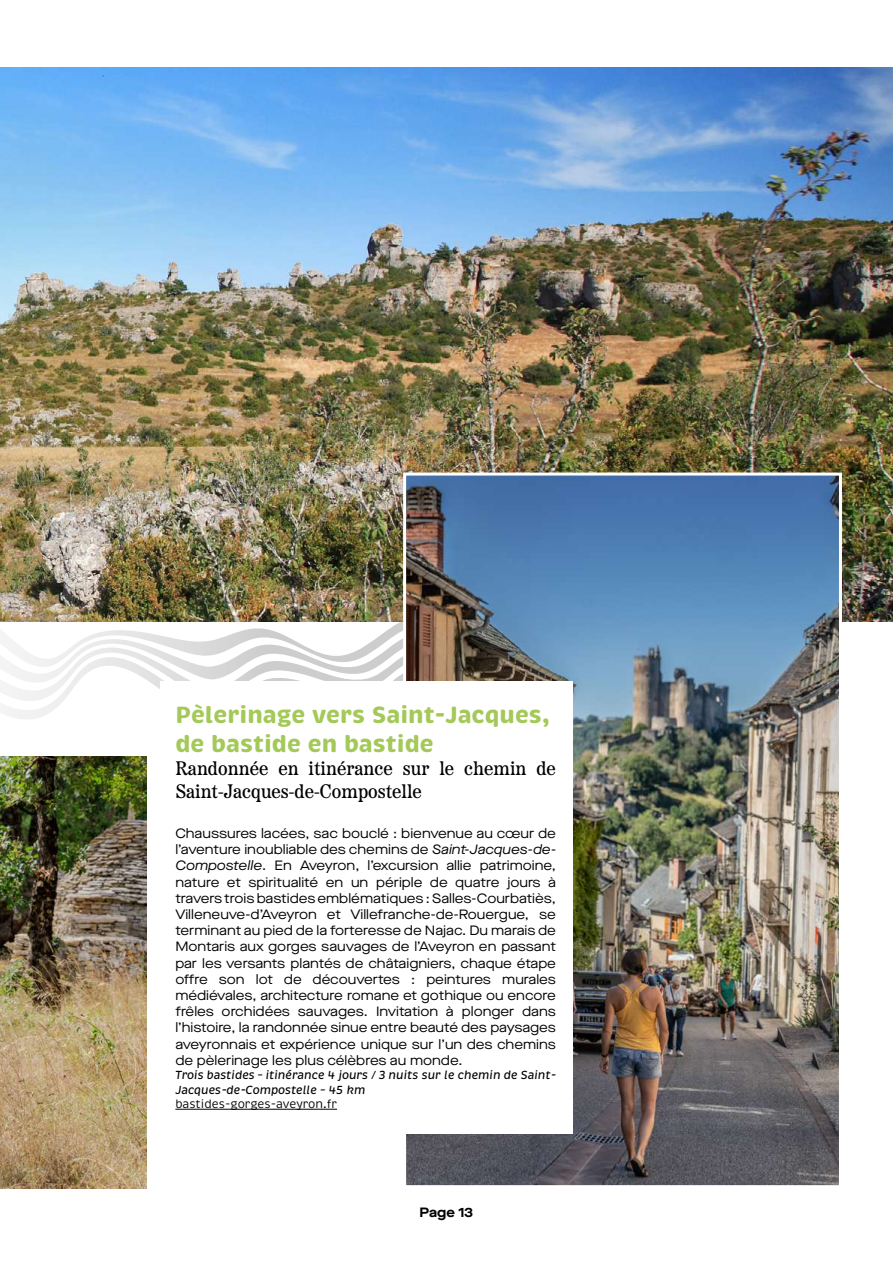
<style>
.page{position:relative;width:893px;height:1263px;background:#fff}
.page>*{position:absolute;margin:0;border:0;box-sizing:border-box;transform-origin:0 0}
.t1{font:700 24px/28.8px "Brevia";color:#a4c959}
.t2{font:19.5px/23.4px "Etna";color:#000}
.t3{font:13.5px/16.2px "Maison Neue Extended";color:#000;text-align:justify}
.t4{font:700 13.5px "Maison Neue Extended";color:#000}
.t5{font:italic 500 12px/14.4px "Brevia";color:#000}
.t6{font:12px "Brevia";color:#000}
.s1{font-style:italic}
</style>
<div class="page">
<svg style="left:0;top:621px;width:403px;height:98px"></svg>
<img style="left:0;top:68px;width:893px;height:553px">
<img style="left:407px;top:476px;width:431px;height:708px">
<div style="left:403px;top:472px;width:439px;height:716px;border:3px solid #fff"></div>
<img style="left:0;top:756px;width:147px;height:432px">
<div style="left:160px;top:681px;width:413px;height:453px;background:#fff"></div>
<hr style="left:175px;top:1109px;width:162px;height:1px;background:#000">
<h1 class="t1" style="left:175px;top:700px;width:376px">Pèlerinage vers Saint-Jacques, de bastide en bastide</h1>
<h2 class="t2" style="left:175px;top:755px;width:382px">Randonnée en itinérance sur le chemin de<br>Saint-Jacques-de-Compostelle</h2>
<p class="t3" style="left:175px;top:825px;width:382px">Chaussures lacées, sac bouclé : bienvenue au cœur de l’aventure inoubliable des chemins de <span class="s1">Saint-Jacques-de-Compostelle</span>. En Aveyron, l’excursion allie patrimoine, nature et spiritualité en un périple de quatre jours à travers trois bastides emblématiques : Salles-Courbatiès, Villeneuve-d’Aveyron et Villefranche-de-Rouergue, se terminant au pied de la forteresse de Najac. Du marais de Montaris aux gorges sauvages de l’Aveyron en passant par les versants plantés de châtaigniers, chaque étape offre son lot de découvertes : peintures murales médiévales, architecture romane et gothique ou encore frêles orchidées sauvages. Invitation à plonger dans l’histoire, la randonnée sinue entre beauté des paysages aveyronnais et expérience unique sur l’un des chemins de pèlerinage les plus célèbres au monde.</p>
<p class="t5" style="left:175px;top:1068px;width:382px">Trois bastides – itinérance 4 jours / 3 nuits sur le chemin de Saint-<br>Jacques-de-Compostelle – 45 km</p>
<p class="t6" style="left:175px;top:1096px;width:163px">bastides-gorges-aveyron.fr</p>
<p class="t4" style="left:420px;top:1203px;width:55px">Page 13</p>
</div>
